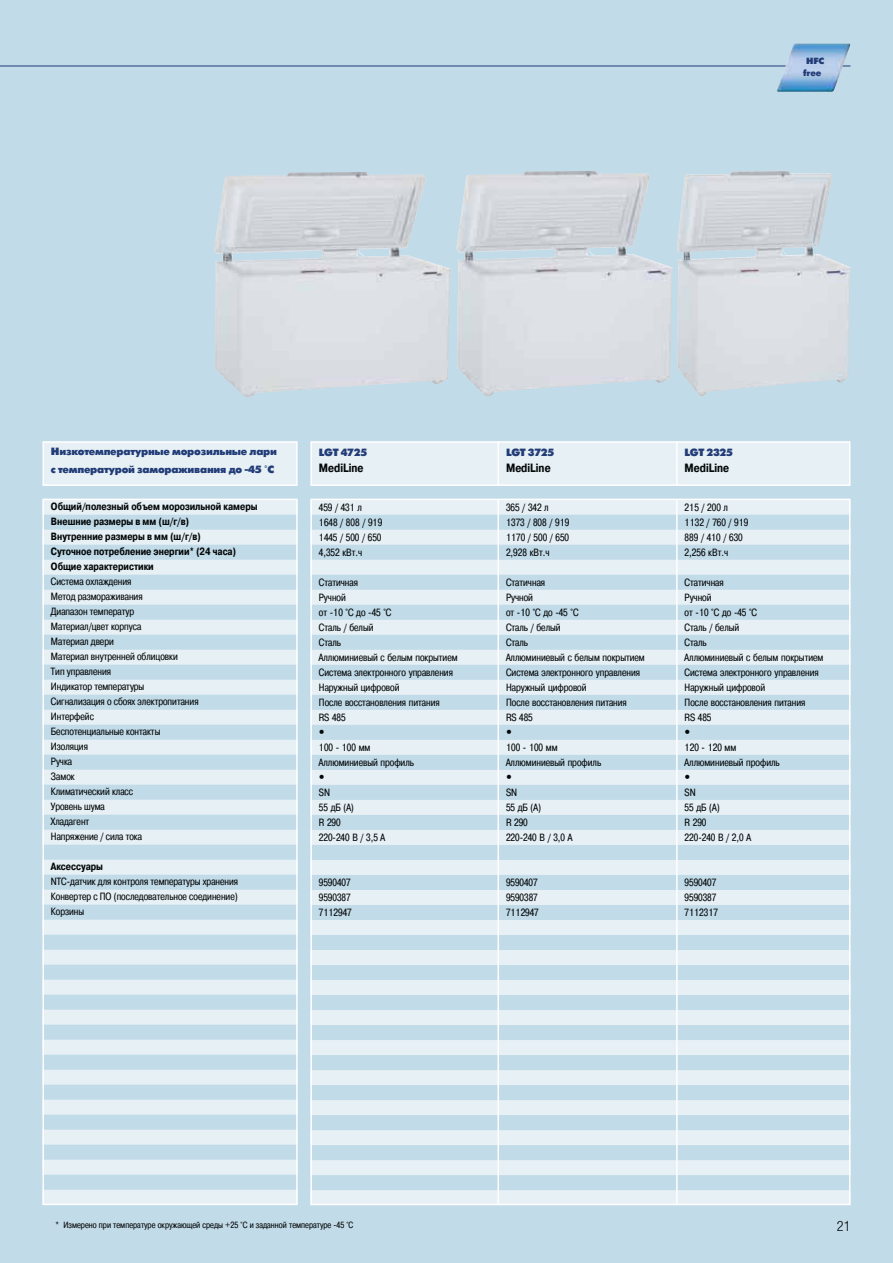
<style>
.page{position:relative;width:893px;height:1263px;background:#c2dbe8}
.page>*{position:absolute;margin:0;border:0;box-sizing:border-box;transform-origin:0 0}
.t1{font:300 condensed 14.25px "Helvetica Neue LT Std";color:#040809}
.t2{font:700 12px "Pragmatica Cond C";color:#040809}
.t3{font:300 condensed 11.7px "Helvetica Neue LT Pro";color:#040809}
.t4{font:10.5px/15px "Pragmatica Cond C";color:#040809}
.t5{font:700 10.5px/15px "Pragmatica Cond C";color:#040809}
.t6{font:10.5px/18px "Futuris XC";letter-spacing:-.025em;color:#213c77}
.t7{font:10.5px "Futuris XC";letter-spacing:-.03em;color:#223c77}
.t8{font:9px "Pragmatica Cond C";letter-spacing:.005em;color:#040809}
.t9{font:9px/12px "Futuris XC";letter-spacing:-.01em;color:#223c77;text-align:center}
</style>
<div class="page">
<hr style="left:0;top:66px;width:850px;height:1px;background:#213c77">
<div style="left:42px;top:500px;width:256px;height:15px;background:#e7f0f5"></div>
<div style="left:42px;top:530px;width:256px;height:15px;background:#e7f0f5"></div>
<div style="left:42px;top:560px;width:256px;height:15px;background:#e7f0f5"></div>
<div style="left:42px;top:590px;width:256px;height:15px;background:#e7f0f5"></div>
<div style="left:42px;top:620px;width:256px;height:15px;background:#e7f0f5"></div>
<div style="left:42px;top:650px;width:256px;height:15px;background:#e7f0f5"></div>
<div style="left:42px;top:680px;width:256px;height:15px;background:#e7f0f5"></div>
<div style="left:42px;top:710px;width:256px;height:15px;background:#e7f0f5"></div>
<div style="left:42px;top:740px;width:256px;height:15px;background:#e7f0f5"></div>
<div style="left:42px;top:770px;width:256px;height:15px;background:#e7f0f5"></div>
<div style="left:42px;top:800px;width:256px;height:15px;background:#e7f0f5"></div>
<div style="left:42px;top:830px;width:256px;height:15px;background:#e7f0f5"></div>
<div style="left:42px;top:860px;width:256px;height:15px;background:#e7f0f5"></div>
<div style="left:42px;top:890px;width:256px;height:15px;background:#e7f0f5"></div>
<div style="left:42px;top:920px;width:256px;height:15px;background:#e7f0f5"></div>
<div style="left:42px;top:950px;width:256px;height:15px;background:#e7f0f5"></div>
<div style="left:42px;top:980px;width:256px;height:15px;background:#e7f0f5"></div>
<div style="left:42px;top:1010px;width:256px;height:15px;background:#e7f0f5"></div>
<div style="left:42px;top:1040px;width:256px;height:15px;background:#e7f0f5"></div>
<div style="left:42px;top:1070px;width:256px;height:15px;background:#e7f0f5"></div>
<div style="left:42px;top:1100px;width:256px;height:15px;background:#e7f0f5"></div>
<div style="left:42px;top:1130px;width:256px;height:15px;background:#e7f0f5"></div>
<div style="left:42px;top:1160px;width:256px;height:15px;background:#e7f0f5"></div>
<div style="left:42px;top:1190px;width:256px;height:15px;background:#e7f0f5"></div>
<div style="left:42px;top:499px;width:256px;height:706px;border:2px solid #fff"></div>
<svg style="left:310px;top:441px;width:541px;height:765px"></svg>
<div style="left:43px;top:442px;width:254px;height:43px;background:#e7f0f5"></div>
<div style="left:42px;top:441px;width:256px;height:45px;border:2px solid #fff"></div>
<img style="left:777px;top:43px;width:73px;height:49px">
<img style="left:214px;top:172px;width:237px;height:226px">
<img style="left:456px;top:171px;width:217px;height:225px">
<img style="left:677px;top:171px;width:174px;height:225px">
<hr style="left:676px;top:441px;width:2px;height:44px;background:#fff">
<hr style="left:676px;top:499px;width:2px;height:705px;background:#fff">
<hr style="left:497px;top:441px;width:2px;height:44px;background:#fff">
<hr style="left:497px;top:499px;width:2px;height:705px;background:#fff">
<p class="t9" style="left:803px;top:56px;width:23px">HFC free</p>
<p class="t6" style="left:51px;top:443px;width:228px">Низкотемпературные морозильные лари с температурой замораживания до -45 °С</p>
<p class="t5" style="left:51px;top:498px;width:208px">Общий/полезный объем морозильной камеры Внешние размеры в мм (ш/г/в)<br>Внутренние размеры в мм (ш/г/в)<br>Суточное потребление энергии* (24 часа)<br>Общие характеристики</p>
<p class="t4" style="left:51px;top:573px;width:149px">Система охлаждения<br>Метод размораживания<br>Диапазон температур<br>Материал/цвет корпуса<br>Материал двери<br>Материал внутренней облицовки<br>Тип управления<br>Индикатор температуры<br>Сигнализация о сбоях электропитания<br>Интерфейс<br>Беспотенциальные контакты<br>Изоляция<br>Ручка<br>Замок<br>Климатический класс<br>Уровень шума<br>Хладагент<br>Напряжение / сила тока</p>
<p class="t5" style="left:51px;top:858px;width:54px">Аксессуары</p>
<p class="t4" style="left:51px;top:874px;width:189px;text-align:justify">NTC-датчик для контроля температуры хранения Конвертер с ПО (последовательное соединение)<br>Корзины</p>
<p class="t7" style="left:319px;top:448px;width:50px">LGT 4725</p>
<p class="t2" style="left:319px;top:461px;width:46px">MediLine</p>
<p class="t4" style="left:319px;top:500px;width:65px">459 / 431 л<br>1648 / 808 / 919<br>1445 / 500 / 650<br>4,352 кВт.ч</p>
<p class="t4" style="left:319px;top:575px;width:140px">Статичная<br>Ручной<br>от -10 °С до -45 °C<br>Сталь / белый<br>Сталь<br>Аллюминиевый с белым покрытием<br>Система электронного управления<br>Наружный цифровой<br>После восстановления питания<br>RS 485</p>
<p class="t3" style="left:319px;top:725px;width:7px">•</p>
<p class="t4" style="left:319px;top:740px;width:97px">100 - 100 мм<br>Аллюминиевый профиль</p>
<p class="t3" style="left:319px;top:770px;width:7px">•</p>
<p class="t4" style="left:319px;top:785px;width:68px">SN<br>55 дБ (A)<br>R 290<br>220-240 В / 3,5 A</p>
<p class="t4" style="left:319px;top:875px;width:34px;text-align:justify">9590407<br>9590387<br>7112947</p>
<p class="t7" style="left:506px;top:448px;width:50px">LGT 3725</p>
<p class="t2" style="left:506px;top:461px;width:46px">MediLine</p>
<p class="t4" style="left:506px;top:500px;width:65px">365 / 342 л<br>1373 / 808 / 919<br>1170 / 500 / 650<br>2,928 кВт.ч</p>
<p class="t4" style="left:506px;top:575px;width:140px">Статичная<br>Ручной<br>от -10 °С до -45 °C<br>Сталь / белый<br>Сталь<br>Аллюминиевый с белым покрытием<br>Система электронного управления<br>Наружный цифровой<br>После восстановления питания<br>RS 485</p>
<p class="t3" style="left:506px;top:725px;width:7px">•</p>
<p class="t4" style="left:506px;top:740px;width:97px">100 - 100 мм<br>Аллюминиевый профиль</p>
<p class="t3" style="left:506px;top:770px;width:7px">•</p>
<p class="t4" style="left:506px;top:785px;width:68px">SN<br>55 дБ (A)<br>R 290<br>220-240 В / 3,0 A</p>
<p class="t4" style="left:506px;top:875px;width:34px;text-align:justify">9590407<br>9590387<br>7112947</p>
<p class="t7" style="left:685px;top:448px;width:50px">LGT 2325</p>
<p class="t2" style="left:685px;top:461px;width:46px">MediLine</p>
<p class="t4" style="left:685px;top:500px;width:65px">215 / 200 л<br>1132 / 760 / 919<br>889 / 410 / 630<br>2,256 кВт.ч</p>
<p class="t4" style="left:685px;top:575px;width:140px">Статичная<br>Ручной<br>от -10 °С до -45 °C<br>Сталь / белый<br>Сталь<br>Аллюминиевый с белым покрытием<br>Система электронного управления<br>Наружный цифровой<br>После восстановления питания<br>RS 485</p>
<p class="t3" style="left:685px;top:725px;width:7px">•</p>
<p class="t4" style="left:685px;top:740px;width:97px">120 - 120 мм<br>Аллюминиевый профиль</p>
<p class="t3" style="left:685px;top:770px;width:7px">•</p>
<p class="t4" style="left:685px;top:785px;width:68px">SN<br>55 дБ (A)<br>R 290<br>220-240 В / 2,0 A</p>
<p class="t4" style="left:685px;top:875px;width:35px">9590407<br>9590387<br>7112317</p>
<p class="t8" style="left:55px;top:1219px;width:299px">* Измерено при температуре окружающей среды +25 °C и заданной температуре -45 °C</p>
<h1 class="t1" style="left:837px;top:1217px;width:15px">21</h1>
</div>
